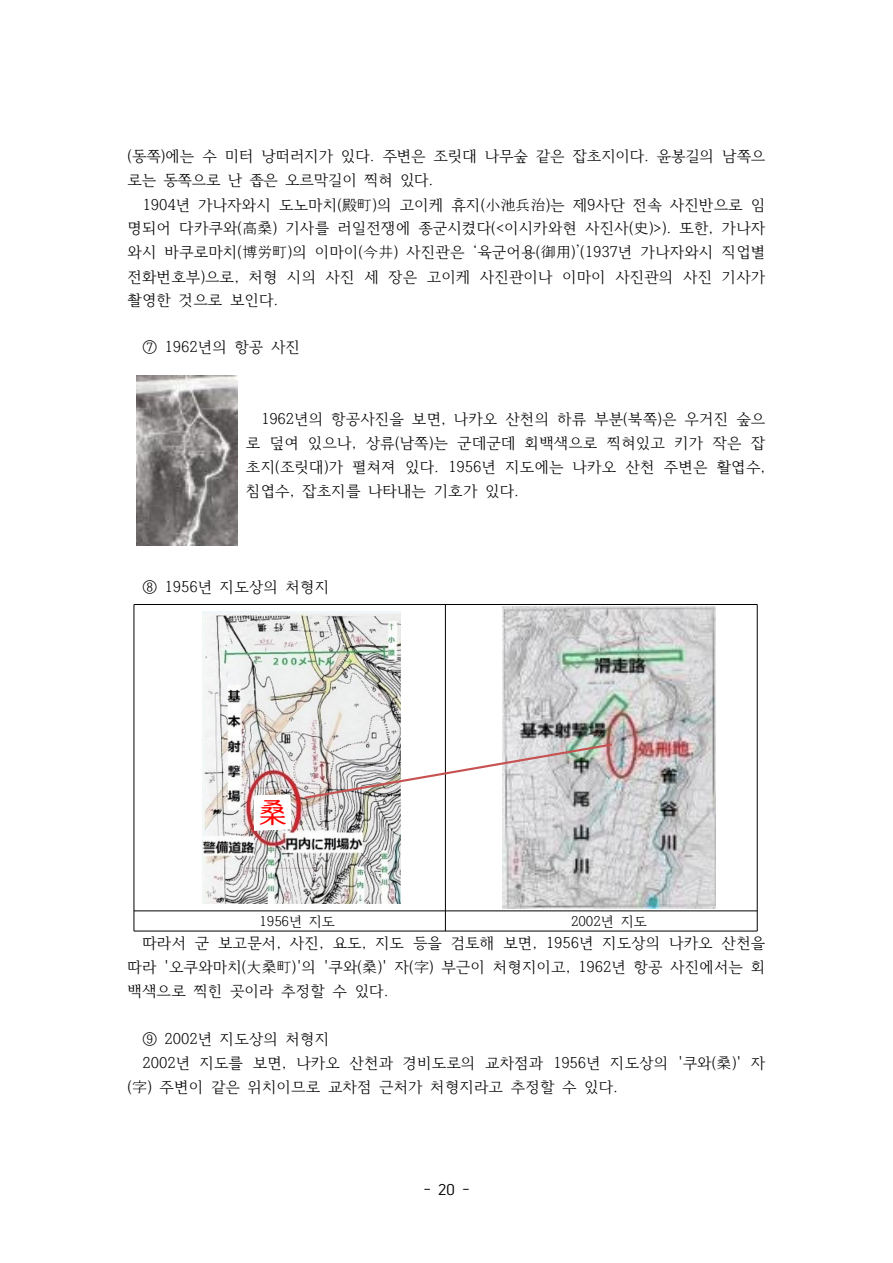
<style>
.page{position:relative;width:893px;height:1263px;background:#fff}
.page>*{position:absolute;margin:0;border:0;box-sizing:border-box;transform-origin:0 0}
.t1{font:700 28.5px "HCR Batang";color:#f00}
.t2{font:15.15px/24px "HCR Batang";color:#000;text-align:justify}
.t3{font:15.15px "HCR Batang";letter-spacing:-.02em;color:#000}
.t4{font:15.15px "HCR Dotum";color:#000}
.t5{font:13.65px "HCR Batang";letter-spacing:.005em;color:#000}
</style>
<div class="page">
<img style="left:136px;top:376px;width:102px;height:169px">
<img style="left:202px;top:612px;width:199px;height:292px">
<svg style="left:253px;top:794px;width:38px;height:37px"></svg>
<img style="left:503px;top:607px;width:212px;height:302px">
<hr style="left:134px;top:604px;width:1px;height:327px;background:#000">
<hr style="left:445px;top:604px;width:1px;height:327px;background:#000">
<hr style="left:757px;top:604px;width:1px;height:327px;background:#000">
<hr style="left:134px;top:604px;width:623px;height:1px;background:#000">
<hr style="left:134px;top:911px;width:623px;height:1px;background:#000">
<hr style="left:134px;top:931px;width:623px;height:1px;background:#000">
<svg style="left:302px;top:742px;width:312px;height:58px"></svg>
<p class="t3" style="left:127px;top:145px;width:639px">(동쪽)에는 수 미터 낭떠러지가 있다. 주변은 조릿대 나무숲 같은 잡초지이다. 윤봉길의 남쪽으</p>
<p class="t3" style="left:127px;top:169px;width:307px">로는 동쪽으로 난 좁은 오르막길이 찍혀 있다.</p>
<p class="t2" style="left:143px;top:191px;width:624px">1904년 가나자와시 도노마치(殿町)의 고이케 휴지(小池兵治)는 제9사단 전속 사진반으로 임</p>
<p class="t2" style="left:127px;top:215px;width:639px">명되어 다카쿠와(高桑) 기사를 러일전쟁에 종군시켰다(&lt;이시카와현 사진사(史)&gt;). 또한, 가나자</p>
<p class="t2" style="left:127px;top:239px;width:639px">와시 바쿠로마치(博労町)의 이마이(今井) 사진관은 ‘육군어용(御用)’(1937년 가나자와시 직업별</p>
<p class="t2" style="left:127px;top:263px;width:639px">전화번호부)으로, 처형 시의 사진 세 장은 고이케 사진관이나 이마이 사진관의 사진 기사가</p>
<p class="t2" style="left:127px;top:287px;width:152px">촬영한 것으로 보인다.</p>
<p class="t2" style="left:143px;top:334px;width:159px">⑦ 1962년의 항공 사진</p>
<p class="t2" style="left:246px;top:406px;width:521px;text-indent:15px">1962년의 항공사진을 보면, 나카오 산천의 하류 부분(북쪽)은 우거진 숲으 로 덮여 있으나, 상류(남쪽)는 군데군데 회백색으로 찍혀있고 키가 작은 잡 초지(조릿대)가 펼쳐져 있다. 1956년 지도에는 나카오 산천 주변은 활엽수, 침엽수, 잡초지를 나타내는 기호가 있다.</p>
<p class="t2" style="left:143px;top:573px;width:188px">⑧ 1956년 지도상의 처형지</p>
<p class="t1" style="left:259px;top:792px;width:30px">桑</p>
<p class="t5" style="left:259px;top:911px;width:77px">1956년 지도</p>
<p class="t5" style="left:571px;top:911px;width:77px">2002년 지도</p>
<p class="t2" style="left:127px;top:929px;width:639px;text-indent:15px">따라서 군 보고문서, 사진, 요도, 지도 등을 검토해 보면, 1956년 지도상의 나카오 산천을 따라 '오쿠와마치(大桑町)'의 '쿠와(桑)' 자(字) 부근이 처형지이고, 1962년 항공 사진에서는 회 백색으로 찍힌 곳이라 추정할 수 있다.</p>
<p class="t2" style="left:143px;top:1026px;width:188px">⑨ 2002년 지도상의 처형지</p>
<p class="t2" style="left:143px;top:1050px;width:624px">2002년 지도를 보면, 나카오 산천과 경비도로의 교차점과 1956년 지도상의 '쿠와(桑)' 자</p>
<p class="t2" style="left:127px;top:1074px;width:492px">(字) 주변이 같은 위치이므로 교차점 근처가 처형지라고 추정할 수 있다.</p>
<p class="t4" style="left:424px;top:1179px;width:47px">-20-</p>
</div>
